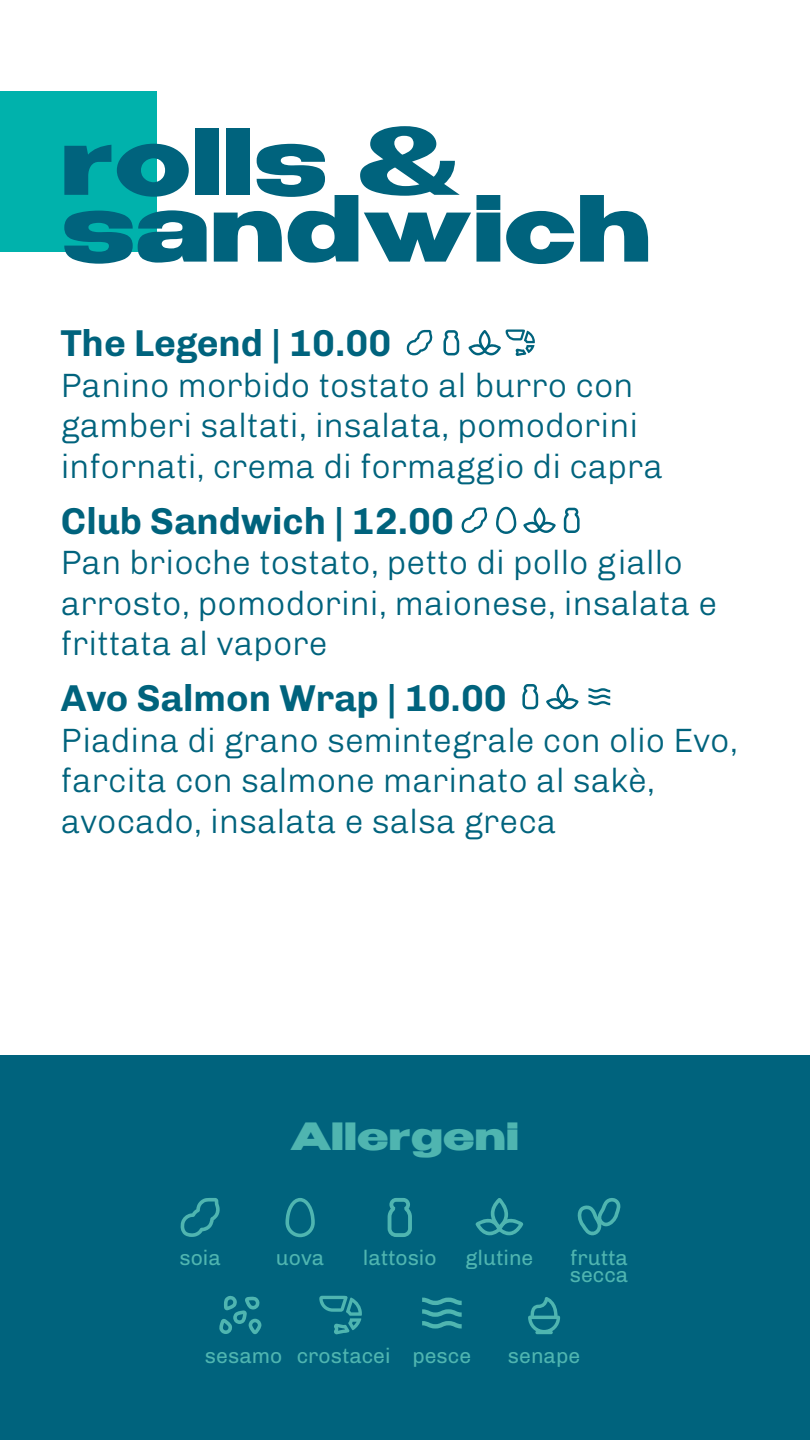
<style>
.page{position:relative;width:810px;height:1440px;background:#fff}
.page>*{position:absolute;margin:0;border:0;box-sizing:border-box;transform-origin:0 0}
.t1{font:800 90px/66.8px "Benzin";letter-spacing:.04em;color:#00637d}
.t2{font:700 37.5px "Chivo";color:#00637d}
.t3{font:800 37.5px "Benzin";letter-spacing:.04em;color:#4fb5b0}
.t4{font:300 33.75px/40.5px "Chivo";color:#00637d}
.t5{font:21.15px/16.5px "Chivo";color:#4fb5b0}
</style>
<div class="page">
<div style="left:0;top:91px;width:157px;height:161px;background:#00b2ac"></div>
<svg style="left:496px;top:507px;width:20px;height:27px"></svg>
<svg style="left:407px;top:330px;width:26px;height:25px"></svg>
<svg style="left:443px;top:330px;width:16px;height:25px"></svg>
<svg style="left:461px;top:507px;width:26px;height:26px"></svg>
<svg style="left:564px;top:508px;width:16px;height:25px"></svg>
<svg style="left:523px;top:507px;width:33px;height:26px"></svg>
<svg style="left:468px;top:329px;width:67px;height:27px"></svg>
<div style="left:0;top:1055px;width:810px;height:385px;background:#00637d"></div>
<svg style="left:180px;top:1198px;width:40px;height:39px"></svg>
<svg style="left:285px;top:1198px;width:30px;height:39px"></svg>
<svg style="left:388px;top:1198px;width:24px;height:39px"></svg>
<svg style="left:475px;top:1198px;width:48px;height:37px"></svg>
<svg style="left:577px;top:1198px;width:44px;height:37px"></svg>
<svg style="left:219px;top:1296px;width:42px;height:38px"></svg>
<svg style="left:319px;top:1296px;width:43px;height:38px"></svg>
<svg style="left:422px;top:1298px;width:40px;height:31px"></svg>
<hr style="left:535px;top:1331px;width:18px;height:3px;background:#4fb5b0;border-radius:2px">
<svg style="left:528px;top:1297px;width:32px;height:36px"></svg>
<svg style="left:588px;top:688px;width:22px;height:17px"></svg>
<svg style="left:522px;top:684px;width:16px;height:25px"></svg>
<svg style="left:546px;top:684px;width:33px;height:25px"></svg>
<h1 class="t1" style="left:63px;top:125px;width:588px">rolls &amp; sandwich</h1>
<p class="t2" style="left:61px;top:314px;width:332px">The Legend | 10.00</p>
<p class="t4" style="left:61px;top:362px;width:604px">Panino morbido tostato al burro con gamberi saltati, insalata, pomodorini infornati, crema di formaggio di capra</p>
<p class="t2" style="left:61px;top:492px;width:395px">Club Sandwich | 12.00</p>
<p class="t4" style="left:61px;top:540px;width:658px">Pan brioche tostato, petto di pollo giallo arrosto, pomodorini, maionese, insalata e frittata al vapore</p>
<p class="t2" style="left:61px;top:669px;width:448px">Avo Salmon Wrap | 10.00</p>
<p class="t4" style="left:61px;top:718px;width:679px">Piadina di grano semintegrale con olio Evo, farcita con salmone marinato al sakè, avocado, insalata e salsa greca</p>
<p class="t3" style="left:292px;top:1108px;width:228px">Allergeni</p>
<p class="t5" style="left:179px;top:1249px;width:43px">soia</p>
<p class="t5" style="left:276px;top:1249px;width:50px">uova</p>
<p class="t5" style="left:363px;top:1249px;width:75px">lattosio</p>
<p class="t5" style="left:465px;top:1249px;width:69px">glutine</p>
<p class="t5" style="left:570px;top:1249px;width:60px">frutta secca</p>
<p class="t5" style="left:205px;top:1347px;width:268px">sesamo crostacei pesce</p>
<p class="t5" style="left:508px;top:1347px;width:74px">senape</p>
</div>
